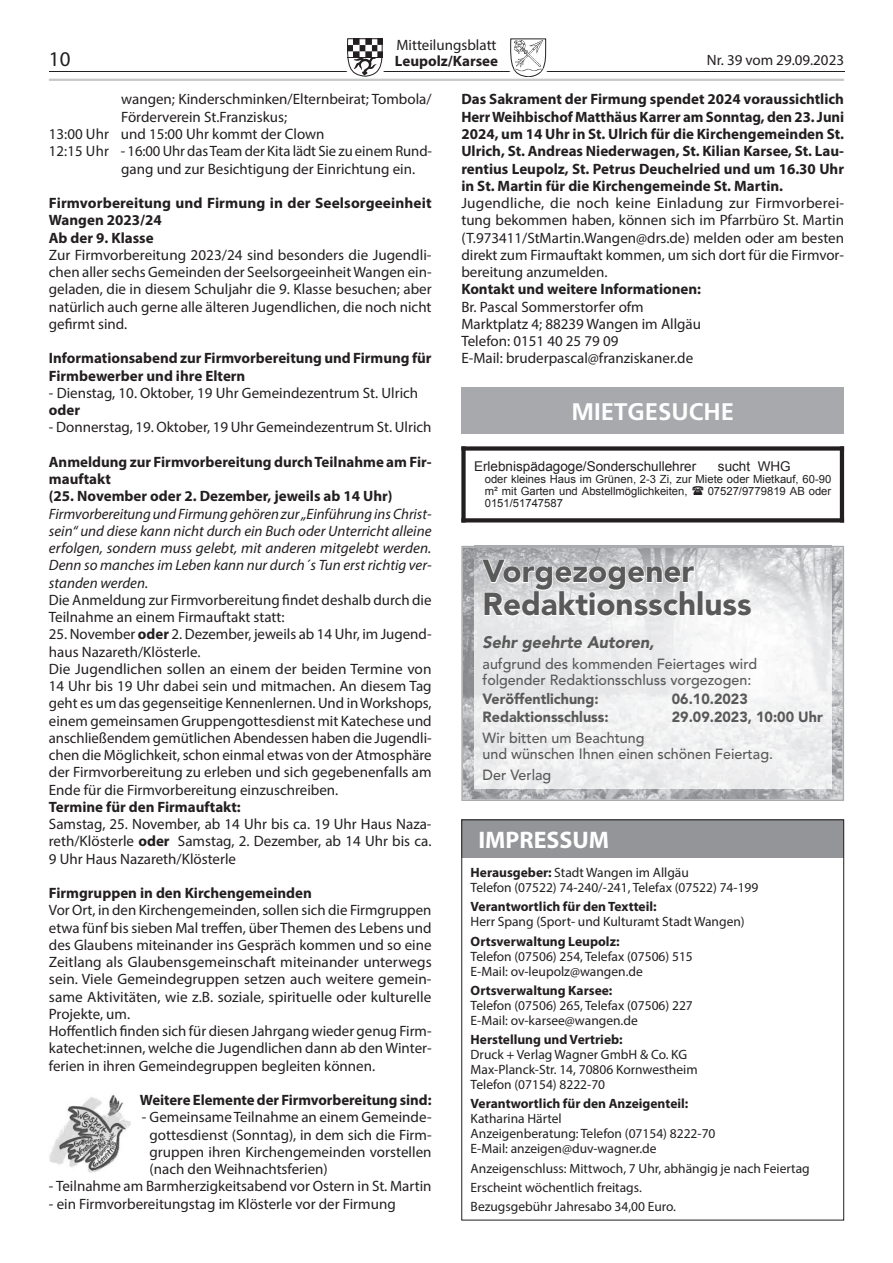
<style>
.page{position:relative;width:893px;height:1263px;background:#fff}
.page>*{position:absolute;margin:0;border:0;box-sizing:border-box;transform-origin:0 0}
.t1{font:900 31.5px/33px "Avenir LT Std";color:#595959}
.t2{font:700 24px "Frutiger LT Std";color:#fff}
.t3{font:700 24px "Myriad Pro";color:#fff}
.t4{font:21px "Myriad Pro";color:#231f20}
.t5{font:italic 900 16.65px "Avenir LT Std";color:#595959}
.t6{font:15px/17.2px "Myriad Pro";color:#231f20;text-align:justify}
.t7{font:700 15px/17.2px "Myriad Pro";color:#231f20}
.t8{font:italic 15px/17.2px "Myriad Pro";color:#231f20;text-align:justify}
.t9{font:500 14.7px/16.5px "Avenir LT Std";color:#595959}
.t10{font:900 14.7px "Avenir LT Std";color:#595959}
.t11{font:13.5px/15px "Myriad Pro";color:#231f20}
.t12{font:700 13.5px "Myriad Pro";color:#231f20}
.t13{font:13.5px "Arial";color:#231f20}
.t14{font:11.25px/12px "Arial";color:#231f20}
.s1{font-weight:700}
</style>
<div class="page">
<hr style="left:49px;top:71px;width:795px;height:1px;background:#231f20">
<svg style="left:347px;top:38px;width:36px;height:39px"></svg>
<svg style="left:510px;top:38px;width:36px;height:39px"></svg>
<img style="left:514px;top:40px;width:29px;height:32px">
<hr style="left:49px;top:79px;width:795px;height:2px;background:#c7c8ca">
<img style="left:49px;top:1095px;width:82px;height:77px">
<div style="left:461px;top:820px;width:383px;height:38px;background:#939598"></div>
<div style="left:461px;top:819px;width:383px;height:401px;border:1px solid #231f20"></div>
<svg style="left:461px;top:546px;width:383px;height:255px;background:#b3b4b7"></svg>
<img style="left:474px;top:547px;width:357px;height:241px">
<hr style="left:474px;top:546px;width:357px;height:1px;background:#aaabaf">
<svg style="left:480px;top:559px;width:216px;height:58px"></svg>
<div style="left:697px;top:591px;width:6px;height:25px;border:2px solid #fff"></div>
<svg style="left:704px;top:598px;width:48px;height:19px"></svg>
<div style="left:461px;top:387px;width:383px;height:47px;background:#a8a9ad"></div>
<svg style="left:466px;top:518px;width:374px;height:4px"></svg>
<hr style="left:840px;top:446px;width:4px;height:76px;background:#231f20">
<div style="left:461px;top:446px;width:383px;height:5px;background:#231f20"></div>
<div style="left:461px;top:446px;width:5px;height:76px;background:#231f20"></div>
<p class="t6" style="left:396px;top:36px;width:102px">Mitteilungsblatt</p>
<h3 class="t4" style="left:49px;top:46px;width:23px">10</h3>
<p class="t7" style="left:395px;top:52px;width:105px">Leupolz/Karsee</p>
<p class="t6" style="left:707px;top:51px;width:139px">Nr. 39 vom 29.09.2023</p>
<p class="t6" style="left:121px;top:91px;width:312px">wangen; Kinderschminken/Elternbeirat; Tombola/</p>
<p class="t6" style="left:121px;top:108px;width:167px">Förderverein St.Franziskus;</p>
<p class="t6" style="left:49px;top:125px;width:277px">13:00 Uhr und 15:00 Uhr kommt der Clown</p>
<p class="t6" style="left:49px;top:142px;width:384px">12:15 Uhr - 16:00 Uhr das Team der Kita lädt Sie zu einem Rund-</p>
<p class="t6" style="left:121px;top:160px;width:295px">gang und zur Besichtigung der Einrichtung ein.</p>
<p class="t7" style="left:49px;top:194px;width:384px">Firmvorbereitung und Firmung in der Seelsorgeeinheit<br>Wangen 2023/24<br>Ab der 9. Klasse</p>
<p class="t6" style="left:49px;top:246px;width:384px">Zur Firmvorbereitung 2023/24 sind besonders die Jugendli&shy;chen aller sechs Gemeinden der Seelsorgeeinheit Wangen ein&shy;geladen, die in diesem Schuljahr die 9. Klasse besuchen; aber natürlich auch gerne alle älteren Jugendlichen, die noch nicht gefirmt sind.</p>
<p class="t7" style="left:49px;top:349px;width:384px">Informationsabend zur Firmvorbereitung und Firmung für<br>Firmbewerber und ihre Eltern</p>
<p class="t6" style="left:49px;top:384px;width:371px">- Dienstag, 10. Oktober, 19 Uhr Gemeindezentrum St. Ulrich</p>
<p class="t7" style="left:49px;top:401px;width:33px">oder</p>
<p class="t6" style="left:49px;top:418px;width:384px">- Donnerstag, 19. Oktober, 19 Uhr Gemeindezentrum St. Ulrich</p>
<p class="t7" style="left:49px;top:453px;width:384px">Anmeldung zur Firmvorbereitung durch Teilnahme am Fir&shy;mauftakt<br>(25. November oder 2. Dezember, jeweils ab 14 Uhr)</p>
<p class="t8" style="left:49px;top:505px;width:384px">Firmvorbereitung und Firmung gehören zur „Einführung ins Christ&shy;sein“ und diese kann nicht durch ein Buch oder Unterricht alleine erfolgen, sondern muss gelebt, mit anderen mitgelebt werden.<br>Denn so manches im Leben kann nur durch´s Tun erst richtig ver&shy;standen werden.</p>
<p class="t6" style="left:49px;top:591px;width:384px">Die Anmeldung zur Firmvorbereitung findet deshalb durch die<br>Teilnahme an einem Firmauftakt statt:</p>
<p class="t6" style="left:49px;top:625px;width:384px;text-align:left">25. November <span class="s1">oder</span> 2. Dezember, jeweils ab 14 Uhr, im Jugend&shy;haus Nazareth/Klösterle.<br>Die Jugendlichen sollen an einem der beiden Termine von 14 Uhr bis 19 Uhr dabei sein und mitmachen. An diesem Tag geht es um das gegenseitige Kennenlernen. Und in Workshops, einem gemeinsamen Gruppengottesdienst mit Katechese und anschließendem gemütlichen Abendessen haben die Jugendli&shy;chen die Möglichkeit, schon einmal etwas von der Atmosphäre der Firmvorbereitung zu erleben und sich gegebenenfalls am Ende für die Firmvorbereitung einzuschreiben.</p>
<p class="t7" style="left:49px;top:798px;width:193px">Termine für den Firmauftakt:</p>
<p class="t6" style="left:49px;top:815px;width:384px">Samstag, 25. November, ab 14 Uhr bis ca. 19 Uhr Haus Naza&shy;reth/Klösterle <span class="s1">oder</span> Samstag, 2. Dezember, ab 14 Uhr bis ca.<br>9 Uhr Haus Nazareth/Klösterle</p>
<p class="t7" style="left:49px;top:884px;width:265px">Firmgruppen in den Kirchengemeinden</p>
<p class="t6" style="left:49px;top:901px;width:384px;text-align:left">Vor Ort, in den Kirchengemeinden, sollen sich die Firmgruppen etwa fünf bis sieben Mal treffen, über Themen des Lebens und des Glaubens miteinander ins Gespräch kommen und so eine Zeitlang als Glaubensgemeinschaft miteinander unterwegs sein. Viele Gemeindegruppen setzen auch weitere gemein&shy;same Aktivitäten, wie z.B. soziale, spirituelle oder kulturelle Projekte, um.<br>Hoffentlich finden sich für diesen Jahrgang wieder genug Firm&shy;katechet:innen, welche die Jugendlichen dann ab den Winter&shy;ferien in ihren Gemeindegruppen begleiten können.</p>
<p class="t7" style="left:140px;top:1091px;width:293px">Weitere Elemente der Firmvorbereitung sind:</p>
<p class="t6" style="left:150px;top:1108px;width:284px;text-indent:-8px">- Gemeinsame Teilnahme an einem Gemeinde&shy;gottesdienst (Sonntag), in dem sich die Firm&shy;gruppen ihren Kirchengemeinden vorstellen (nach den Weihnachtsferien)</p>
<p class="t6" style="left:49px;top:1177px;width:384px">- Teilnahme am Barmherzigkeitsabend vor Ostern in St. Martin</p>
<p class="t6" style="left:49px;top:1195px;width:348px">- ein Firmvorbereitungstag im Klösterle vor der Firmung</p>
<p class="t7" style="left:461px;top:90px;width:384px;text-align:justify">Das Sakrament der Firmung spendet 2024 voraussichtlich Herr Weihbischof Matthäus Karrer am Sonntag, den 23. Juni 2024, um 14 Uhr in St. Ulrich für die Kirchengemeinden St.<br>Ulrich, St. Andreas Niederwagen, St. Kilian Karsee, St. Lau&shy;rentius Leupolz, St. Petrus Deuchelried und um 16.30 Uhr in St. Martin für die Kirchengemeinde St. Martin.</p>
<p class="t6" style="left:461px;top:194px;width:384px">Jugendliche, die noch keine Einladung zur Firmvorberei&shy;tung bekommen haben, können sich im Pfarrbüro St. Martin (T.973411/StMartin.Wangen@drs.de) melden oder am besten direkt zum Firmauftakt kommen, um sich dort für die Firmvor&shy;bereitung anzumelden.</p>
<p class="t7" style="left:461px;top:280px;width:241px">Kontakt und weitere Informationen:</p>
<p class="t6" style="left:461px;top:298px;width:241px;text-align:left">Br. Pascal Sommerstorfer ofm<br>Marktplatz 4; 88239 Wangen im Allgäu<br>Telefon: 0151 40 25 79 09<br>E-Mail: bruderpascal@franziskaner.de</p>
<h2 class="t2" style="left:571px;top:397px;width:164px">MIETGESUCHE</h2>
<p class="t13" style="left:474px;top:457px;width:224px">Erlebnispädagoge/Sonderschullehrer</p>
<p class="t13" style="left:718px;top:457px;width:74px">sucht WHG</p>
<p class="t14" style="left:485px;top:473px;width:348px">oder kleines Haus im Grünen, 2-3 Zi, zur Miete oder Mietkauf, 60-90 m² mit Garten und Abstellmöglichkeiten,</p>
<p class="t14" style="left:708px;top:485px;width:125px">07527/9779819 AB oder</p>
<p class="t14" style="left:485px;top:497px;width:80px">0151/51747587</p>
<h1 class="t1" style="left:483px;top:555px;width:270px">Vorgezogener<br>Redaktionsschluss</h1>
<p class="t5" style="left:483px;top:632px;width:173px">Sehr geehrte Autoren,</p>
<p class="t9" style="left:483px;top:656px;width:276px">aufgrund des kommenden Feiertages wird folgender Redaktionsschluss vorgezogen:</p>
<p class="t10" style="left:483px;top:690px;width:117px">Veröffentlichung:</p>
<p class="t10" style="left:672px;top:690px;width:77px">06.10.2023</p>
<p class="t10" style="left:483px;top:708px;width:127px">Redaktionsschluss:</p>
<p class="t10" style="left:672px;top:708px;width:152px">29.09.2023, 10:00 Uhr</p>
<p class="t9" style="left:483px;top:730px;width:292px">Wir bitten um Beachtung<br>und wünschen Ihnen einen schönen Feiertag.</p>
<p class="t9" style="left:483px;top:767px;width:70px">Der Verlag</p>
<h2 class="t3" style="left:478px;top:824px;width:132px">IMPRESSUM</h2>
<p class="t11" style="left:471px;top:865px;width:289px"><span class="s1">Herausgeber:</span> Stadt Wangen im Allgäu<br>Telefon (07522) 74-240/-241, Telefax (07522) 74-199</p>
<p class="t12" style="left:471px;top:898px;width:188px">Verantwortlich für den Textteil:</p>
<p class="t11" style="left:471px;top:914px;width:276px">Herr Spang (Sport- und Kulturamt Stadt Wangen)</p>
<p class="t12" style="left:471px;top:932px;width:150px">Ortsverwaltung Leupolz:</p>
<p class="t11" style="left:471px;top:948px;width:224px">Telefon (07506) 254, Telefax (07506) 515<br>E-Mail: ov-leupolz@wangen.de</p>
<p class="t12" style="left:471px;top:981px;width:143px">Ortsverwaltung Karsee:</p>
<p class="t11" style="left:471px;top:998px;width:224px">Telefon (07506) 265, Telefax (07506) 227<br>E-Mail: ov-karsee@wangen.de</p>
<p class="t12" style="left:471px;top:1031px;width:154px">Herstellung und Vertrieb:</p>
<p class="t11" style="left:471px;top:1047px;width:229px">Druck + Verlag Wagner GmbH &amp; Co. KG<br>Max-Planck-Str. 14, 70806 Kornwestheim<br>Telefon (07154) 8222-70</p>
<p class="t12" style="left:471px;top:1095px;width:219px">Verantwortlich für den Anzeigenteil:</p>
<p class="t11" style="left:471px;top:1111px;width:246px">Katharina Härtel<br>Anzeigenberatung: Telefon (07154) 8222-70<br>E-Mail: anzeigen@duv-wagner.de</p>
<p class="t11" style="left:471px;top:1158px;width:341px;line-height:19.2px">Anzeigenschluss: Mittwoch, 7 Uhr, abhängig je nach Feiertag<br>Erscheint wöchentlich freitags.<br>Bezugsgebühr Jahresabo 34,00 Euro.</p>
</div>
